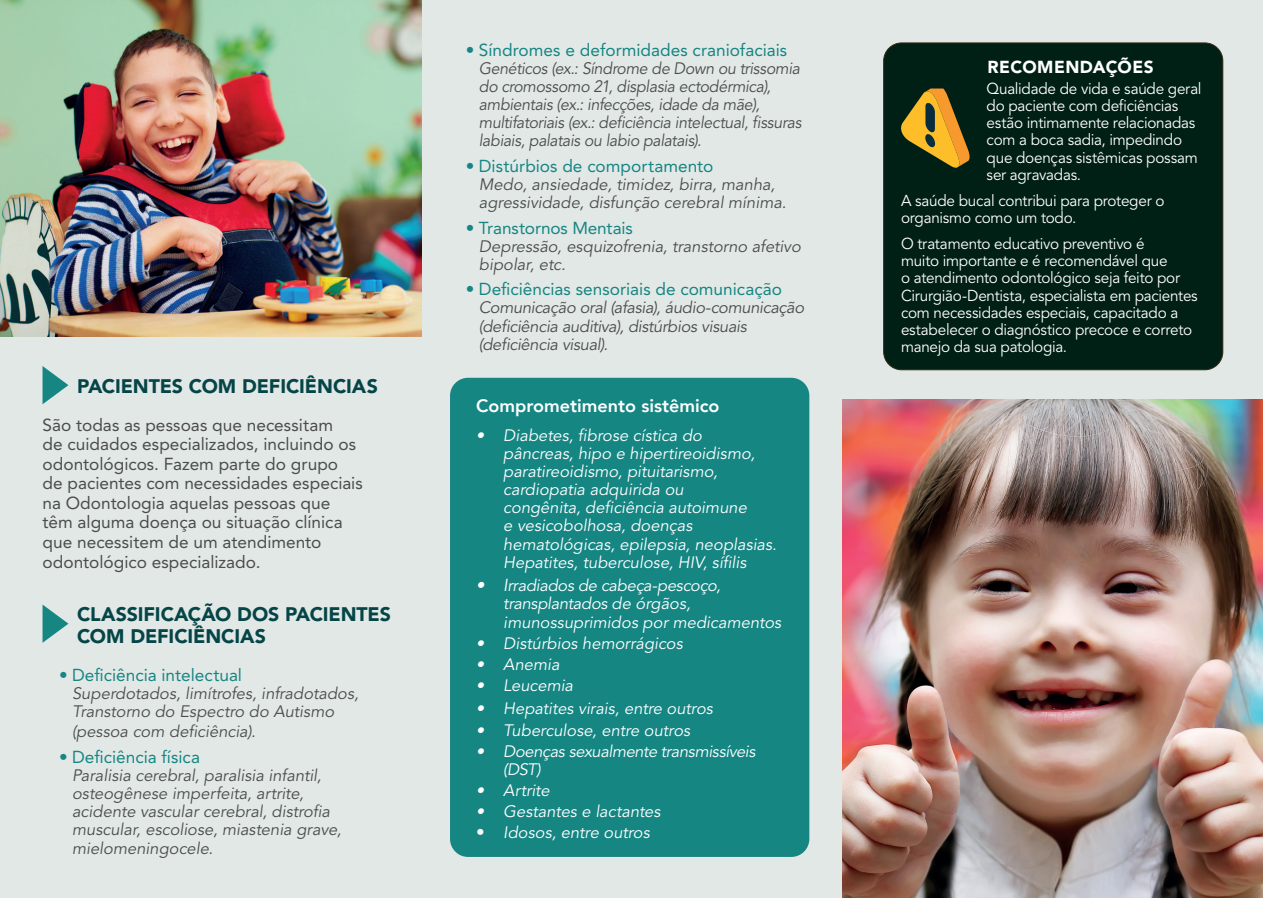
<style>
.page{position:relative;width:1263px;height:898px;background:#fff}
.page>*{position:absolute;margin:0;border:0;box-sizing:border-box;transform-origin:0 0}
.t1{font:900 19.5px/22.5px "Avenir LT Std";letter-spacing:-.005em;color:#054547}
.t2{font:800 18px "Avenir";color:#fff}
.t3{font:17.25px/19.5px "Avenir LT Std";color:#4b4c4d}
.t4{font:17.25px "Avenir LT Std";color:#168683}
.t5{font:900 17.25px "Avenir LT Std";letter-spacing:.03em;color:#fff}
.t6{font:italic 16.5px/18px "Avenir LT Std";letter-spacing:-.01em;color:#4b4c4d}
.t7{font:italic 16.5px/18px "Avenir LT Std";color:#fff}
.t8{font:italic 16.5px/18px "Avenir LT Std";letter-spacing:-.01em;color:#4b4c4d;scale:.96 1}
.t9{font:italic 16.5px/18px "Avenir LT Std";letter-spacing:-.025em;color:#fff}
.t10{font:15.75px/17.2px "Avenir LT Std";letter-spacing:-.015em;color:#fff}
.s1{font-style:inherit}
.s2{font-size:17.25px}
.s3{font-style:normal;font-size:17.25px}
</style>
<div class="page">
<div style="left:0;top:0;width:1263px;height:897px;background:#e2e8e6"></div>
<svg style="left:43px;top:366px;width:25px;height:38px"></svg>
<svg style="left:43px;top:605px;width:25px;height:37px"></svg>
<div style="left:884px;top:43px;width:339px;height:326px;background:#002015;border-radius:18px"></div>
<div style="left:883px;top:43px;width:340px;height:327px;border:1px solid #362612;border-radius:18px"></div>
<img style="left:0;top:0;width:421px;height:336px">
<svg style="left:901px;top:88px;width:69px;height:80px"></svg>
<div style="left:450px;top:377px;width:359px;height:479px;background:#168683;border-radius:18px"></div>
<img style="left:842px;top:399px;width:421px;height:498px">
<p class="t1" style="left:77px;top:374px;width:302px">PACIENTES COM DEFICIÊNCIAS</p>
<p class="t3" style="left:43px;top:415px;width:322px">São todas as pessoas que necessitam<br>de cuidados especializados, incluindo os odontológicos. Fazem parte do grupo<br>de pacientes com necessidades especiais na Odontologia aquelas pessoas que têm alguma doença ou situação clínica que necessitem de um atendimento odontológico especializado.</p>
<p class="t1" style="left:77px;top:602px;width:315px">CLASSIFICAÇÃO DOS PACIENTES<br>COM DEFICIÊNCIAS</p>
<p class="t4" style="left:59px;top:664px;width:185px"><span class="s1">•</span> Deficiência intelectual</p>
<p class="t6" style="left:72px;top:684px;width:288px">Superdotados, limítrofes, infradotados,<br>Transtorno do Espectro do Autismo</p>
<p class="t6" style="left:72px;top:722px;width:185px">(pessoa com deficiência).</p>
<p class="t4" style="left:59px;top:746px;width:143px"><span class="s1">•</span> Deficiência física</p>
<p class="t6" style="left:72px;top:766px;width:271px">Paralisia cerebral, paralisia infantil, osteogênese imperfeita, artrite, acidente vascular cerebral, distrofia muscular, escoliose, miastenia grave,</p>
<p class="t6" style="left:72px;top:839px;width:143px">mielomeningocele.</p>
<p class="t4" style="left:466px;top:40px;width:323px"><span class="s1">•</span> Síndromes e deformidades craniofaciais</p>
<p class="t8" style="left:479px;top:59px;width:338px">Genéticos (ex.: Síndrome de Down ou trissomia do cromossomo 21, displasia ectodérmica), ambientais (ex.: infecções, idade da mãe), multifatoriais (ex.: deficiência intelectual, fissuras labiais, palatais ou labio palatais).</p>
<p class="t4" style="left:466px;top:155px;width:249px"><span class="s1">•</span> Distúrbios de comportamento</p>
<p class="t6" style="left:479px;top:175px;width:309px">Medo, ansiedade, timidez, birra, manha, agressividade, disfunção cerebral mínima.</p>
<p class="t4" style="left:466px;top:217px;width:169px"><span class="s1">•</span> Transtornos Mentais</p>
<p class="t6" style="left:479px;top:237px;width:323px">Depressão, esquizofrenia, transtorno afetivo bipolar, etc.</p>
<p class="t4" style="left:466px;top:279px;width:318px"><span class="s1">•</span> Deficiências sensoriais de comunicação</p>
<p class="t6" style="left:479px;top:299px;width:327px">Comunicação oral (afasia), áudio-comunicação (deficiência auditiva), distúrbios visuais (deficiência visual).</p>
<p class="t2" style="left:476px;top:391px;width:245px">Comprometimento sistêmico</p>
<p class="t7" style="left:503px;top:426px;width:253px;text-indent:-27px">• Diabetes, fibrose cística do pâncreas, hipo e hipertireoidismo, paratireoidismo, pituitarismo, cardiopatia adquirida ou congênita, deficiência autoimune e vesicobolhosa, doenças</p>
<p class="t7" style="left:503px;top:536px;width:275px">hematológicas, epilepsia, neoplasias.<br>Hepatites, tuberculose, HIV, sífilis</p>
<p class="t7" style="left:476px;top:576px;width:246px;text-align:center"><span class="s2">• I</span>rradiados de cabeça-pescoço, transplantados de órgãos,</p>
<p class="t7" style="left:503px;top:613px;width:279px">imunossuprimidos por medicamentos</p>
<p class="t7" style="left:476px;top:634px;width:208px">• Distúrbios hemorrágicos</p>
<p class="t7" style="left:476px;top:655px;width:85px">• Anemia</p>
<p class="t7" style="left:476px;top:676px;width:98px">• Leucemia</p>
<p class="t7" style="left:476px;top:699px;width:238px">• Hepatites virais, entre outros</p>
<p class="t7" style="left:476px;top:721px;width:215px">• Tuberculose, entre outros</p>
<p class="t9" style="left:503px;top:742px;width:254px;text-indent:-27px">• Doenças sexualmente transmissíveis (DST)</p>
<p class="t7" style="left:476px;top:781px;width:75px">• Artrite</p>
<p class="t7" style="left:476px;top:802px;width:186px">• Gestantes e lactantes</p>
<p class="t7" style="left:476px;top:823px;width:175px"><span class="s3">•</span> Idosos, entre outros</p>
<p class="t5" style="left:987px;top:57px;width:168px">RECOMENDAÇÕES</p>
<p class="t10" style="left:987px;top:80px;width:216px">Qualidade de vida e saúde geral do paciente com deficiências estão intimamente relacionadas com a boca sadia, impedindo que doenças sistêmicas possam ser agravadas.</p>
<p class="t10" style="left:901px;top:192px;width:265px">A saúde bucal contribui para proteger o organismo como um todo.</p>
<p class="t10" style="left:901px;top:235px;width:298px">O tratamento educativo preventivo é<br>muito importante e é recomendável que<br>o atendimento odontológico seja feito por Cirurgião-Dentista, especialista em pacientes com necessidades especiais, capacitado a estabelecer o diagnóstico precoce e correto manejo da sua patologia.</p>
</div>
